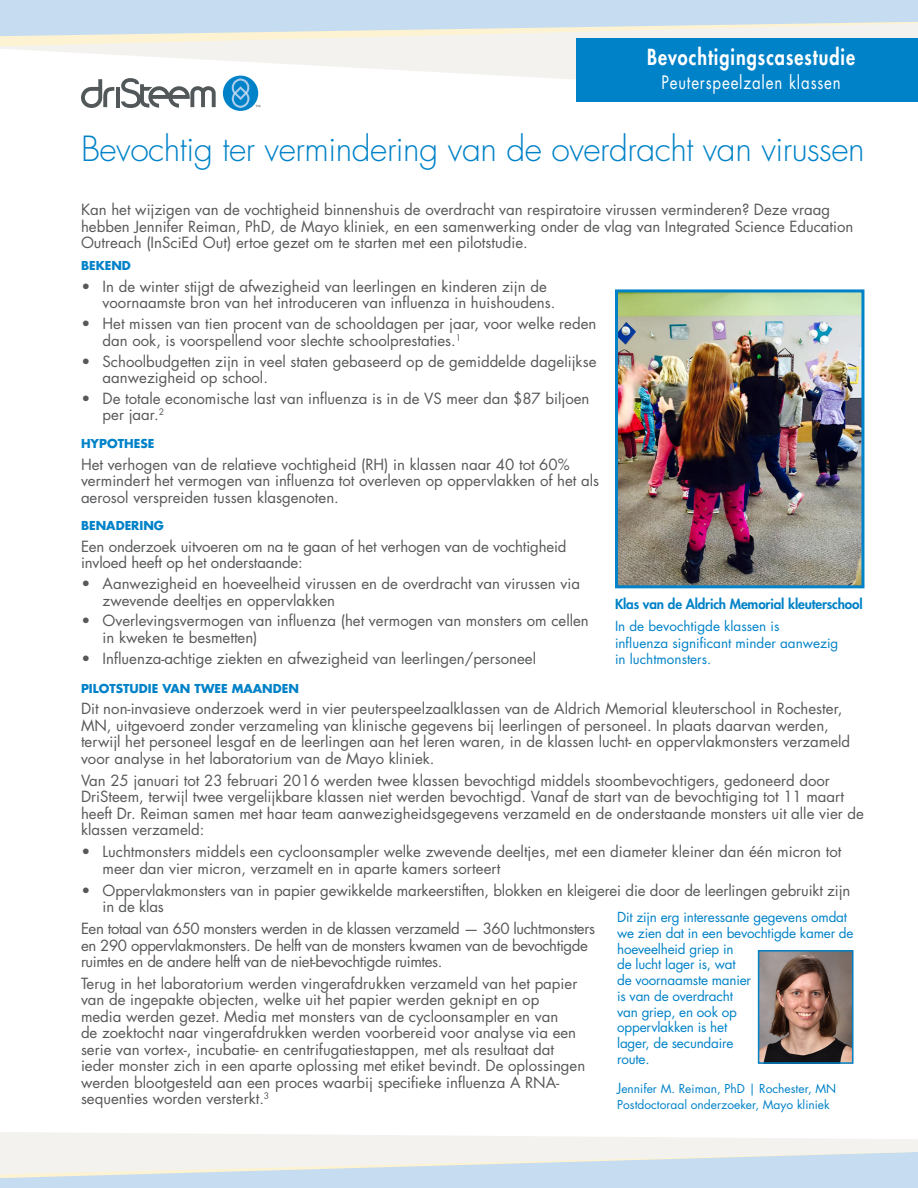
<style>
.page{position:relative;width:918px;height:1188px;background:#fff}
.page>*{position:absolute;margin:0;border:0;box-sizing:border-box;transform-origin:0 0}
._0113_Headline_catal{font:300 33.75px "Futura Std";letter-spacing:-.015em;color:#0082c8}
.Case_study_header{font:800 21.6px "Futura Std";letter-spacing:.055em;color:#fff;scale:.83 1}
.Case_study_header-2{font:18px "Futura Std";letter-spacing:.055em;color:#fff;scale:.83 1}
._0113_Body{font:15px/16.5px "Futura Std";color:#57585a}
._0113_Body_bullet{font:15px/16.5px "Futura Std";color:#57585a}
._0113_Body-2{font:15px/16.5px "Futura Std";letter-spacing:-.025em;color:#57585a}
._0113_Body-3{font:13.5px/15.8px "Futura Std";letter-spacing:-.015em;color:#0082c8}
._0113_Sidebar_headin{font:13.5px/16.5px "Futura Std";color:#0082c8}
._0113_Sidebar_headin-2{font:800 13.5px "Futura Std";letter-spacing:-.01em;color:#0082c8}
._0113_Body-4{font:12px "Futura Std";color:#0082c8}
._0113_Subhead_catalo{font:700 12px "Futura Std";color:#0082c8}
.s1{font-size:13.5px}
</style>
<div class="page">
<svg style="left:0;top:1132px;width:918px;height:56px"></svg>
<svg style="left:0;top:46px;width:577px;height:53px"></svg>
<svg style="left:0;top:0;width:918px;height:46px"></svg>
<div style="left:577px;top:38px;width:341px;height:64px;background:#0082c8"></div>
<div style="left:223px;top:76px;width:35px;height:35px;background:#0082c8;border-radius:50%"></div>
<hr style="left:116px;top:87px;width:4px;height:20px;background:#52575a">
<svg style="left:81px;top:79px;width:33px;height:29px"></svg>
<svg style="left:121px;top:78px;width:95px;height:30px"></svg>
<svg style="left:231px;top:79px;width:29px;height:29px"></svg>
<img style="left:619px;top:293px;width:241px;height:291px">
<div style="left:615px;top:289px;width:249px;height:299px;border:3px solid #0082c8"></div>
<img style="left:761px;top:953px;width:90px;height:108px">
<div style="left:758px;top:950px;width:96px;height:114px;border:2px solid #0082c8"></div>
<p class="Case_study_header" style="left:647px;top:43px;width:252px">Bevochtigingscasestudie</p>
<p class="Case_study_header-2" style="left:661px;top:71px;width:218px">Peuterspeelzalen klassen</p>
<p class="_0113_Headline_catal" style="left:81px;top:128px;width:785px">Bevochtig ter vermindering van de overdracht van virussen</p>
<p class="_0113_Body" style="left:81px;top:202px;width:774px">Kan het wijzigen van de vochtigheid binnenshuis de overdracht van respiratoire virussen verminderen? Deze vraag hebben Jennifer Reiman, PhD, de Mayo kliniek, en een samenwerking onder de vlag van Integrated Science Education<br>Outreach (InSciEd Out) ertoe gezet om te starten met een pilotstudie.</p>
<p class="_0113_Subhead_catalo" style="left:81px;top:258px;width:52px">BEKEND</p>
<p class="_0113_Body_bullet" style="left:103px;top:278px;width:454px;text-indent:-21px">• In de winter stijgt de afwezigheid van leerlingen en kinderen zijn de voornaamste bron van het introduceren van influenza in huishoudens.</p>
<p class="_0113_Body_bullet" style="left:103px;top:316px;width:495px;text-indent:-21px">• Het missen van tien procent van de schooldagen per jaar, voor welke reden dan ook, is voorspellend voor slechte schoolprestaties.<sup>1</sup></p>
<p class="_0113_Body_bullet" style="left:103px;top:353px;width:495px;text-indent:-21px">• Schoolbudgetten zijn in veel staten gebaseerd op de gemiddelde dagelijkse aanwezigheid op school.</p>
<p class="_0113_Body_bullet" style="left:103px;top:390px;width:488px;text-indent:-21px">• De totale economische last van influenza is in de VS meer dan $87 biljoen per jaar.<sup>2</sup></p>
<p class="_0113_Subhead_catalo" style="left:81px;top:435px;width:75px">HYPOTHESE</p>
<p class="_0113_Body" style="left:81px;top:456px;width:520px">Het verhogen van de relatieve vochtigheid (RH) in klassen naar 40 tot 60% vermindert het vermogen van influenza tot overleven op oppervlakken of het als aerosol verspreiden tussen klasgenoten.</p>
<p class="_0113_Subhead_catalo" style="left:81px;top:517px;width:85px">BENADERING</p>
<p class="_0113_Body" style="left:81px;top:538px;width:487px">Een onderzoek uitvoeren om na te gaan of het verhogen van de vochtigheid invloed heeft op het onderstaande:</p>
<p class="_0113_Body_bullet" style="left:103px;top:576px;width:479px;text-indent:-21px">• Aanwezigheid en hoeveelheid virussen en de overdracht van virussen via zwevende deeltjes en oppervlakken</p>
<p class="_0113_Body_bullet" style="left:103px;top:613px;width:488px;text-indent:-21px">• Overlevingsvermogen van influenza (het vermogen van monsters om cellen in kweken te besmetten)</p>
<p class="_0113_Body_bullet" style="left:82px;top:650px;width:456px">• Influenza-achtige ziekten en afwezigheid van leerlingen/personeel</p>
<p class="_0113_Subhead_catalo" style="left:81px;top:680px;width:220px">PILOTSTUDIE VAN TWEE MAANDEN</p>
<p class="_0113_Body" style="left:81px;top:701px;width:771px">Dit non-invasieve onderzoek werd in vier peuterspeelzaalklassen van de Aldrich Memorial kleuterschool in Rochester, MN, uitgevoerd zonder verzameling van klinische gegevens bij leerlingen of personeel. In plaats daarvan werden, terwijl het personeel lesgaf en de leerlingen aan het leren waren, in de klassen lucht- en oppervlakmonsters verzameld voor analyse in het laboratorium van de Mayo kliniek.</p>
<p class="_0113_Body" style="left:81px;top:772px;width:784px">Van 25 januari tot 23 februari 2016 werden twee klassen bevochtigd middels stoombevochtigers, gedoneerd door DriSteem, terwijl twee vergelijkbare klassen niet werden bevochtigd. Vanaf de start van de bevochtiging tot 11 maart heeft Dr. Reiman samen met haar team aanwezigheidsgegevens verzameld en de onderstaande monsters uit alle vier de klassen verzameld:</p>
<p class="_0113_Body_bullet" style="left:103px;top:844px;width:740px;text-indent:-21px">• Luchtmonsters middels een cycloonsampler welke zwevende deeltjes, met een diameter kleiner dan één micron tot meer dan vier micron, verzamelt en in aparte kamers sorteert</p>
<p class="_0113_Body_bullet" style="left:103px;top:882px;width:749px;text-indent:-21px">• Oppervlakmonsters van in papier gewikkelde markeerstiften, blokken en kleigerei die door de leerlingen gebruikt zijn in de klas</p>
<p class="_0113_Body-2" style="left:81px;top:920px;width:516px">Een totaal van 650 monsters werden in de klassen verzameld — 360 luchtmonsters en 290 oppervlakmonsters. De helft van de monsters kwamen van de bevochtigde ruimtes en de andere helft van de niet-bevochtigde ruimtes.</p>
<p class="_0113_Body" style="left:81px;top:975px;width:506px">Terug in het laboratorium werden vingerafdrukken verzameld van het papier van de ingepakte objecten, welke uit het papier werden geknipt en op<br>media werden gezet. Media met monsters van de cycloonsampler en van<br>de zoektocht naar vingerafdrukken werden voorbereid voor analyse via een serie van vortex-, incubatie- en centrifugatiestappen, met als resultaat dat ieder monster zich in een aparte oplossing met etiket bevindt. De oplossingen werden blootgesteld aan een proces waarbij specifieke influenza A RNA&shy;sequenties worden versterkt.<sup>3</sup></p>
<p class="_0113_Sidebar_headin-2" style="left:615px;top:596px;width:249px">Klas van de Aldrich Memorial kleuterschool</p>
<p class="_0113_Sidebar_headin" style="left:615px;top:618px;width:225px">In de bevochtigde klassen is<br>influenza significant minder aanwezig in luchtmonsters.</p>
<p class="_0113_Body-3" style="left:617px;top:909px;width:238px">Dit zijn erg interessante gegevens omdat we zien dat in een bevochtigde kamer de hoeveelheid griep in<br>de lucht lager is, wat<br>de voornaamste manier<br>is van de overdracht<br>van griep, en ook op<br>oppervlakken is het<br>lager, de secundaire<br>route.</p>
<p class="_0113_Body-4" style="left:617px;top:1081px;width:221px"><span class="s1">J</span>ennifer M. Reiman, PhD | Rochester, MN</p>
<p class="_0113_Body-4" style="left:617px;top:1097px;width:214px">Postdoctoraal onderzoeker, Mayo kliniek</p>
</div>
